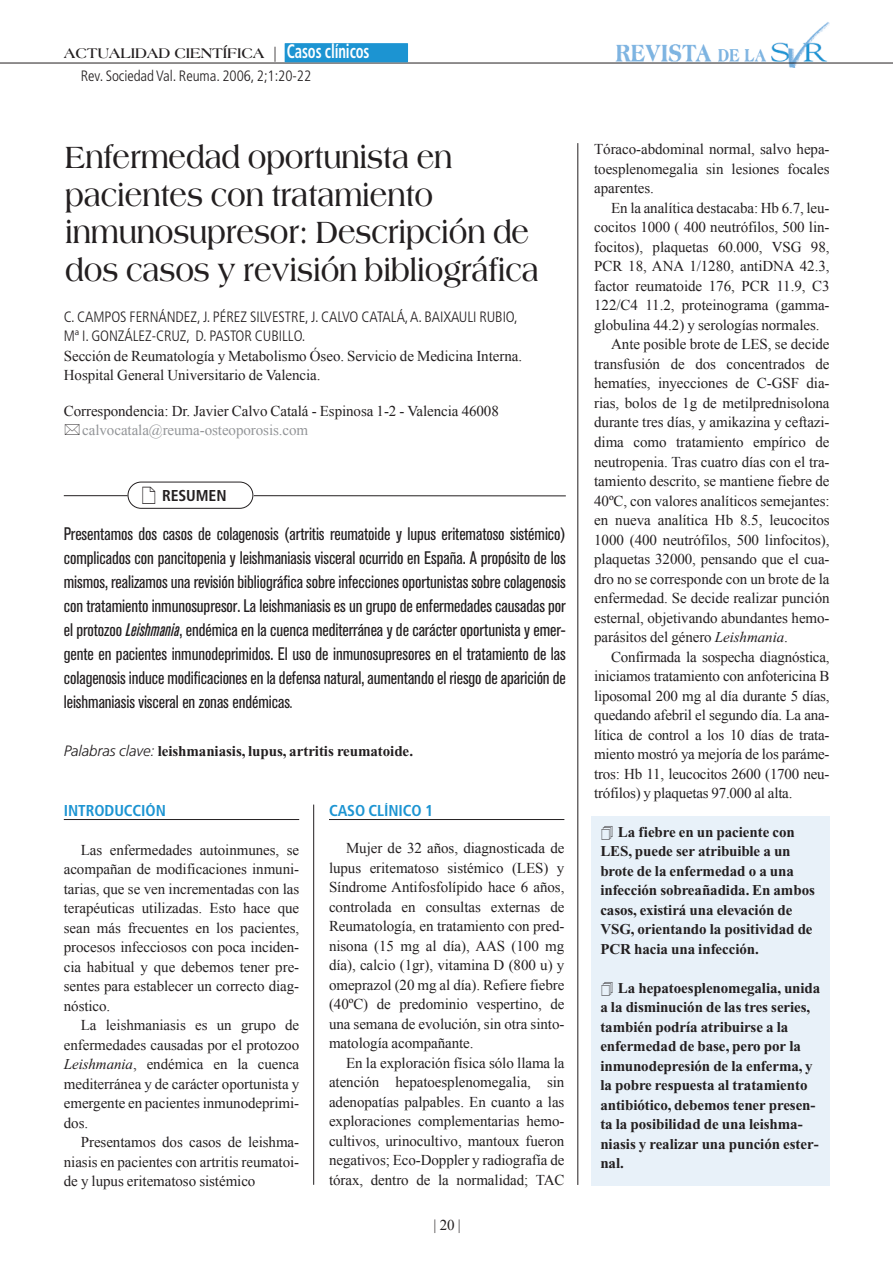
<style>
.page{position:relative;width:893px;height:1262px;background:#fff}
.page>*{position:absolute;margin:0;border:0;box-sizing:border-box;transform-origin:0 0}
.t1{font:700 33px/37.5px "Americana";letter-spacing:-.005em;color:#231f20;scale:.85 1}
.t2{font:700 condensed 19.5px "Frutiger";letter-spacing:-.005em;color:#fff;scale:.75 1}
.t3{font:condensed 18px/24px "Akzidenz Grotesk BE";letter-spacing:-.005em;color:#231f20;text-align:justify}
.t4{font:700 condensed 15.75px "Frutiger";letter-spacing:-.005em;color:#1c94d2}
.t5{font:700 condensed 15.75px "Frutiger";letter-spacing:-.005em;color:#231f20}
.t6{font:15px/19.5px "Times New Roman";letter-spacing:-.005em;color:#231f20;text-align:justify}
.t7{font:700 15px/19.5px "Times New Roman";letter-spacing:-.005em;color:#231f20}
.t8{font:300 condensed 15px/19.5px "Frutiger";letter-spacing:-.005em;color:#231f20}
.t9{font:15px "Times New Roman";letter-spacing:-.005em;color:#939598}
.t10{font:700 15px "Americana";letter-spacing:-.005em;color:#231f20}
.s1{font-family:"Frutiger";font-weight:300;font-stretch:condensed}
.s2{font-weight:500;font-style:italic}
.s3{font-size:15px}
.s4{font-family:"Frutiger";font-weight:300;font-style:italic}
.s5{font-style:italic}
</style>
<div class="page">
<hr style="left:64px;top:819px;width:235px;height:1px;background:#231f20">
<hr style="left:329px;top:819px;width:235px;height:1px;background:#231f20">
<div style="left:128px;top:482px;width:125px;height:26px;border:1px solid #231f20;border-radius:13px"></div>
<hr style="left:254px;top:495px;width:312px;height:1px;background:#231f20">
<hr style="left:64px;top:495px;width:64px;height:1px;background:#231f20">
<hr style="left:577px;top:143px;width:1px;height:1041px;background:#231f20">
<hr style="left:313px;top:804px;width:1px;height:380px;background:#231f20">
<div style="left:591px;top:816px;width:238px;height:369px;background:#e8f1f9"></div>
<img style="left:615px;top:22px;width:214px;height:45px">
<hr style="left:0;top:63px;width:892px;height:1px;background:#231f20">
<div style="left:285px;top:43px;width:123px;height:19px;background:#1c94d2"></div>
<h2 class="t2" style="left:287px;top:43px;width:112px">Casos clínicos</h2>
<p class="t10" style="left:64px;top:47px;width:214px">ACTUALIDAD CIENTÍFICA <span class="s1">|</span></p>
<p class="t8" style="left:81px;top:67px;width:232px">Rev. Sociedad Val. Reuma. 2006, 2;1:20-22</p>
<h1 class="t1" style="left:65px;top:141px;width:558px">Enfermedad oportunista en pacientes con tratamiento inmunosupresor: Descripción de dos casos y revisión bibliográfica</h1>
<p class="t8" style="left:64px;top:308px;width:455px">C. CAMPOS FERNÁNDEZ, J. PÉREZ SILVESTRE, J. CALVO CATALÁ,A. BAIXAULI RUBIO,<br>Mª I. GONZÁLEZ-CRUZ, D. PASTOR CUBILLO.</p>
<p class="t6" style="left:64px;top:346px;width:460px">Sección de Reumatología y Metabolismo Óseo. Servicio de Medicina Interna.<br>Hospital General Universitario de Valencia.</p>
<p class="t6" style="left:64px;top:401px;width:436px">Correspondencia: Dr. Javier Calvo Catalá - Espinosa 1-2 - Valencia 46008</p>
<p class="t9" style="left:82px;top:422px;width:227px">calvocatala@reuma-osteoporosis.com</p>
<p class="t5" style="left:162px;top:489px;width:66px">RESUMEN</p>
<p class="t3" style="left:64px;top:523px;width:503px">Presentamos dos casos de colagenosis (artritis reumatoide y lupus eritematoso sistémico) complicados con pancitopenia y leishmaniasis visceral ocurrido en España. A propósito de los mismos, realizamos una revisión bibliográfica sobre infecciones oportunistas sobre colagenosis con tratamiento inmunosupresor. La leishmaniasis es un grupo de enfermedades causadas por el protozoo <span class="s2">Leishmania</span>, endémica en la cuenca mediterránea y de carácter oportunista y emer&shy;gente en pacientes inmunodeprimidos. El uso de inmunosupresores en el tratamiento de las colagenosis induce modificaciones en la defensa natural, aumentando el riesgo de aparición de leishmaniasis visceral en zonas endémicas<span class="s3">.</span></p>
<p class="t7" style="left:64px;top:743px;width:351px"><span class="s4">Palabras clave:</span> leishmaniasis, lupus, artritis reumatoide.</p>
<p class="t4" style="left:64px;top:804px;width:104px">INTRODUCCIÓN</p>
<p class="t6" style="left:64px;top:840px;width:237px;text-indent:17px">Las enfermedades autoinmunes, se acompañan de modificaciones inmuni&shy;tarias, que se ven incrementadas con las terapéuticas utilizadas. Esto hace que sean más frecuentes en los pacientes, procesos infecciosos con poca inciden&shy;cia habitual y que debemos tener pre&shy;sentes para establecer un correcto diag&shy;nóstico.</p>
<p class="t6" style="left:64px;top:1015px;width:237px;text-indent:17px">La leishmaniasis es un grupo de enfermedades causadas por el protozoo <span class="s5">Leishmania</span>, endémica en la cuenca mediterránea y de carácter oportunista y emergente en pacientes inmunodeprimi&shy;dos.</p>
<p class="t6" style="left:64px;top:1132px;width:237px;text-indent:17px">Presentamos dos casos de leishma&shy;niasis en pacientes con artritis reumatoi&shy;de y lupus eritematoso sistémico</p>
<p class="t4" style="left:329px;top:804px;width:106px">CASO CLÍNICO 1</p>
<p class="t6" style="left:329px;top:838px;width:237px;text-indent:17px">Mujer de 32 años, diagnosticada de lupus eritematoso sistémico (LES) y Síndrome Antifosfolípido hace 6 años, controlada en consultas externas de Reumatología, en tratamiento con pred&shy;nisona (15 mg al día), AAS (100 mg día), calcio (1gr), vitamina D (800 u) y omeprazol (20 mg al día). Refiere fiebre (40ºC) de predominio vespertino, de una semana de evolución, sin otra sinto&shy;matología acompañante.</p>
<p class="t6" style="left:329px;top:1053px;width:237px;text-indent:17px">En la exploración física sólo llama la atención hepatoesplenomegalia, sin adenopatías palpables. En cuanto a las exploraciones complementarias hemo&shy;cultivos, urinocultivo, mantoux fueron negativos; Eco-Doppler y radiografía de tórax, dentro de la normalidad; TAC</p>
<p class="t6" style="left:433px;top:1215px;width:29px">| 20|</p>
<p class="t6" style="left:594px;top:140px;width:237px">Tóraco-abdominal normal, salvo hepa&shy;toesplenomegalia sin lesiones focales aparentes.</p>
<p class="t6" style="left:611px;top:198px;width:220px">En la analítica destacaba: Hb 6.7, leu-</p>
<p class="t6" style="left:594px;top:218px;width:237px">cocitos 1000 ( 400 neutrófilos, 500 lin-</p>
<p class="t6" style="left:594px;top:237px;width:237px">focitos), plaquetas 60.000, VSG 98,</p>
<p class="t6" style="left:594px;top:257px;width:237px">PCR 18, ANA 1/1280, antiDNA 42.3,</p>
<p class="t6" style="left:594px;top:276px;width:237px">factor reumatoide 176, PCR 11.9, C3</p>
<p class="t6" style="left:594px;top:296px;width:237px">122/C4 11.2, proteinograma (gamma-</p>
<p class="t6" style="left:594px;top:315px;width:227px">globulina 44.2) y serologías normales.</p>
<p class="t6" style="left:611px;top:335px;width:220px">Ante posible brote de LES, se decide</p>
<p class="t6" style="left:594px;top:354px;width:237px">transfusión de dos concentrados de</p>
<p class="t6" style="left:594px;top:374px;width:237px">hematíes, inyecciones de C-GSF dia-</p>
<p class="t6" style="left:594px;top:393px;width:237px">rias, bolos de 1g de metilprednisolona</p>
<p class="t6" style="left:594px;top:413px;width:237px">durante tres días, y amikazina y ceftazi-</p>
<p class="t6" style="left:594px;top:432px;width:237px">dima como tratamiento empírico de</p>
<p class="t6" style="left:594px;top:452px;width:237px">neutropenia. Tras cuatro días con el tra-</p>
<p class="t6" style="left:594px;top:471px;width:237px">tamiento descrito, se mantiene fiebre de</p>
<p class="t6" style="left:594px;top:491px;width:237px">40ºC, con valores analíticos semejantes:</p>
<p class="t6" style="left:594px;top:510px;width:237px">en nueva analítica Hb 8.5, leucocitos</p>
<p class="t6" style="left:594px;top:530px;width:237px">1000 (400 neutrófilos, 500 linfocitos),</p>
<p class="t6" style="left:594px;top:549px;width:237px">plaquetas 32000, pensando que el cua-</p>
<p class="t6" style="left:594px;top:569px;width:237px">dro no se corresponde con un brote de la</p>
<p class="t6" style="left:594px;top:588px;width:237px">enfermedad. Se decide realizar punción</p>
<p class="t6" style="left:594px;top:608px;width:237px">esternal, objetivando abundantes hemo-</p>
<p class="t6" style="left:594px;top:627px;width:195px">parásitos del género <span class="s5">Leishmania</span>.</p>
<p class="t6" style="left:611px;top:647px;width:220px">Confirmada la sospecha diagnóstica,</p>
<p class="t6" style="left:594px;top:666px;width:237px">iniciamos tratamiento con anfotericina B</p>
<p class="t6" style="left:594px;top:686px;width:237px">liposomal 200 mg al día durante 5 días,</p>
<p class="t6" style="left:594px;top:705px;width:237px">quedando afebril el segundo día. La ana-</p>
<p class="t6" style="left:594px;top:725px;width:237px">lítica de control a los 10 días de trata-</p>
<p class="t6" style="left:594px;top:744px;width:237px">miento mostró ya mejoría de los paráme-</p>
<p class="t6" style="left:594px;top:764px;width:237px">tros: Hb 11, leucocitos 2600 (1700 neu-</p>
<p class="t6" style="left:594px;top:783px;width:200px">trófilos) y plaquetas 97.000 al alta.</p>
<p class="t7" style="left:600px;top:823px;width:216px;text-indent:18px">La fiebre en un paciente con<br>LES, puede ser atribuible a un brote de la enfermedad o a una infección sobreañadida. En ambos casos, existirá una elevación de<br>VSG, orientando la positividad de<br>PCR hacia una infección.</p>
<p class="t7" style="left:600px;top:979px;width:221px;text-indent:18px">La hepatoesplenomegalia, unida a la disminución de las tres series, también podría atribuirse a la enfermedad de base, pero por la inmunodepresión de la enferma, y la pobre respuesta al tratamiento antibiótico, debemos tener presen&shy;ta la posibilidad de una leishma&shy;niasis y realizar una punción ester&shy;nal.</p>
</div>
